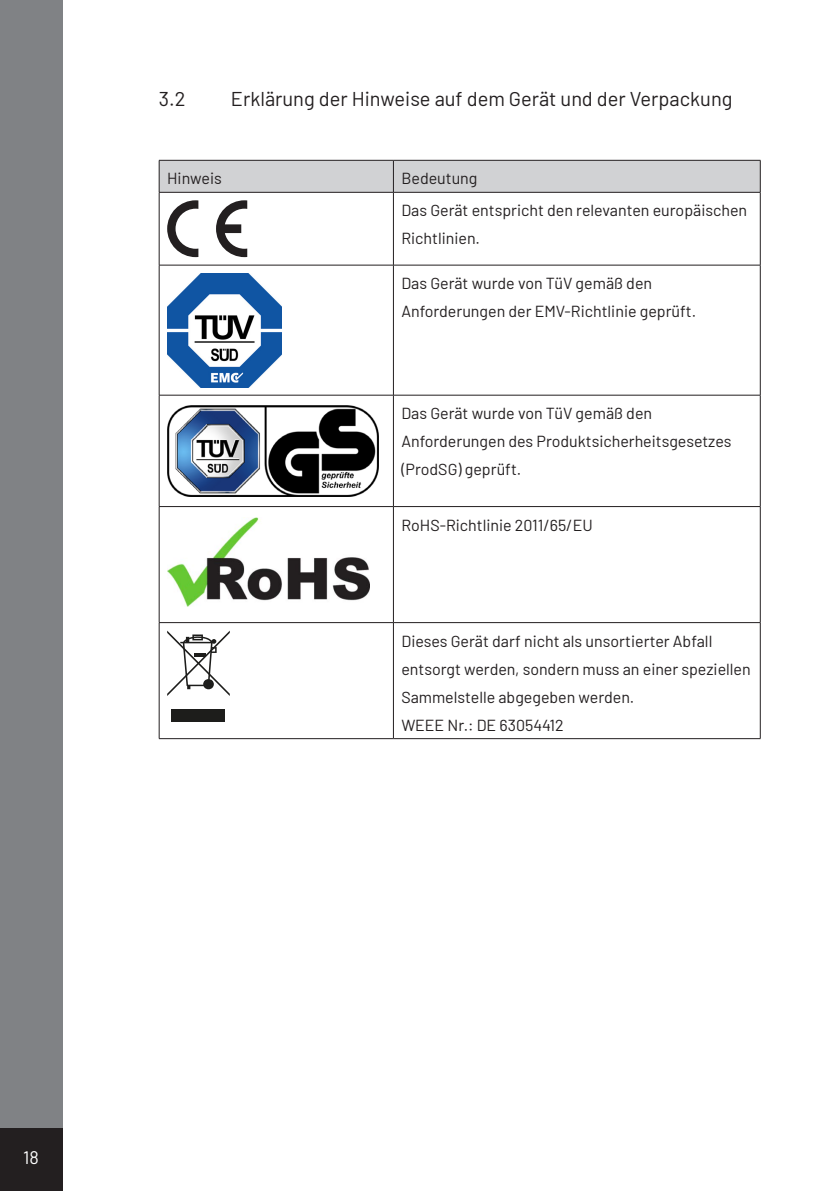
<style>
.page{position:relative;width:840px;height:1191px;background:#fff}
.page>*{position:absolute;margin:0;border:0;box-sizing:border-box;transform-origin:0 0}
.t1{font:20px "Barlow";color:#231f20}
.t2{font:18px "Barlow";color:#fff}
.t3{font:16px/28px "Barlow";color:#231f20}
</style>
<div class="page">
<div style="left:0;top:0;width:62px;height:1191px;background:#808285"></div>
<div style="left:0;top:1128px;width:62px;height:63px;background:#231f20"></div>
<div style="left:160px;top:161px;width:599px;height:31px;background:#d1d2d4"></div>
<hr style="left:159px;top:160px;width:234px;height:1px;background:#231f20">
<hr style="left:159px;top:161px;width:1px;height:31px;background:#231f20">
<hr style="left:393px;top:160px;width:367px;height:1px;background:#231f20">
<hr style="left:393px;top:161px;width:1px;height:31px;background:#231f20">
<hr style="left:759px;top:161px;width:1px;height:31px;background:#231f20">
<hr style="left:159px;top:192px;width:234px;height:1px;background:#231f20">
<hr style="left:159px;top:193px;width:1px;height:72px;background:#231f20">
<hr style="left:393px;top:192px;width:367px;height:1px;background:#231f20">
<hr style="left:393px;top:193px;width:1px;height:72px;background:#231f20">
<hr style="left:759px;top:193px;width:1px;height:72px;background:#231f20">
<hr style="left:159px;top:265px;width:234px;height:1px;background:#231f20">
<hr style="left:159px;top:265px;width:1px;height:130px;background:#231f20">
<hr style="left:393px;top:265px;width:367px;height:1px;background:#231f20">
<hr style="left:393px;top:265px;width:1px;height:130px;background:#231f20">
<hr style="left:759px;top:265px;width:1px;height:130px;background:#231f20">
<hr style="left:159px;top:395px;width:234px;height:1px;background:#231f20">
<hr style="left:159px;top:395px;width:1px;height:111px;background:#231f20">
<hr style="left:393px;top:395px;width:367px;height:1px;background:#231f20">
<hr style="left:393px;top:395px;width:1px;height:111px;background:#231f20">
<hr style="left:759px;top:395px;width:1px;height:111px;background:#231f20">
<hr style="left:159px;top:506px;width:234px;height:1px;background:#231f20">
<hr style="left:159px;top:507px;width:1px;height:115px;background:#231f20">
<hr style="left:393px;top:506px;width:367px;height:1px;background:#231f20">
<hr style="left:393px;top:507px;width:1px;height:115px;background:#231f20">
<hr style="left:759px;top:507px;width:1px;height:115px;background:#231f20">
<hr style="left:159px;top:622px;width:234px;height:1px;background:#231f20">
<hr style="left:159px;top:623px;width:1px;height:115px;background:#231f20">
<hr style="left:393px;top:622px;width:367px;height:1px;background:#231f20">
<hr style="left:393px;top:623px;width:1px;height:115px;background:#231f20">
<hr style="left:759px;top:623px;width:1px;height:115px;background:#231f20">
<hr style="left:159px;top:738px;width:234px;height:1px;background:#231f20">
<hr style="left:393px;top:738px;width:367px;height:1px;background:#231f20">
<svg style="left:167px;top:200px;width:31px;height:57px"></svg>
<svg style="left:216px;top:200px;width:31px;height:57px"></svg>
<img style="left:167px;top:273px;width:114px;height:114px">
<img style="left:167px;top:405px;width:212px;height:92px">
<div style="left:172px;top:708px;width:53px;height:13px;background:#1d1d1b"></div>
<svg style="left:167px;top:630px;width:63px;height:66px"></svg>
<img style="left:167px;top:518px;width:202px;height:88px">
<h2 class="t1" style="left:159px;top:84px;width:28px">3.2</h2>
<h2 class="t1" style="left:231px;top:84px;width:502px">Erklärung der Hinweise auf dem Gerät und der Verpackung</h2>
<p class="t3" style="left:167px;top:163px;width:56px">Hinweis</p>
<p class="t3" style="left:401px;top:163px;width:77px">Bedeutung</p>
<p class="t3" style="left:401px;top:195px;width:347px">Das Gerät entspricht den relevanten europäischen<br>Richtlinien.</p>
<p class="t3" style="left:401px;top:268px;width:296px">Das Gerät wurde von TüV gemäß den<br>Anforderungen der EMV-Richtlinie geprüft.</p>
<p class="t3" style="left:401px;top:398px;width:331px">Das Gerät wurde von TüV gemäß den<br>Anforderungen des Produktsicherheitsgesetzes (ProdSG) geprüft.</p>
<p class="t3" style="left:401px;top:509px;width:193px">RoHS-Richtlinie 2011/65/EU</p>
<p class="t3" style="left:401px;top:625px;width:350px">Dieses Gerät darf nicht als unsortierter Abfall entsorgt werden, sondern muss an einer speziellen Sammelstelle abgegeben werden.<br>WEEE Nr.: DE 63054412</p>
<p class="t2" style="left:23px;top:1144px;width:17px">18</p>
</div>
